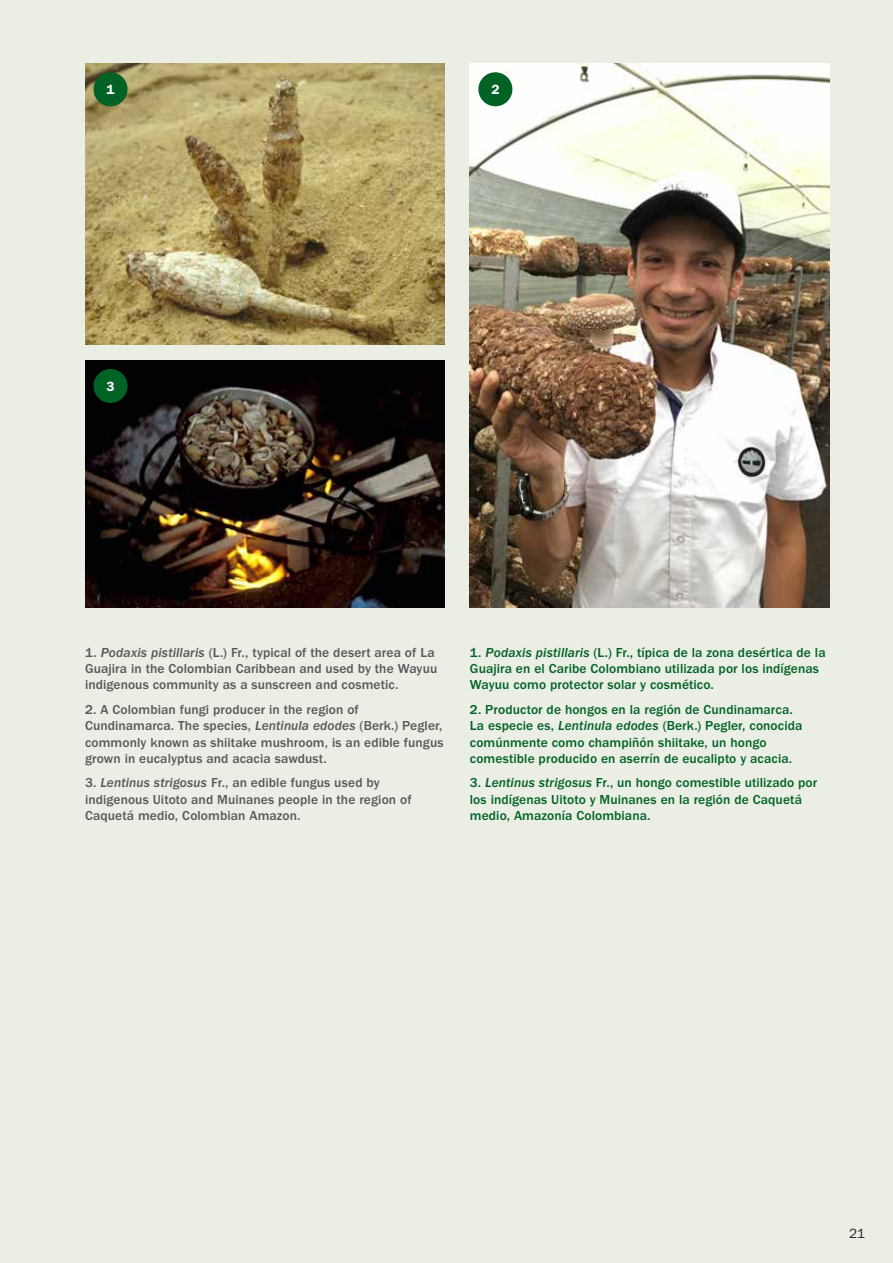
<style>
.page{position:relative;width:893px;height:1263px;background:#ebeee5}
.page>*{position:absolute;margin:0;border:0;box-sizing:border-box;transform-origin:0 0}
.caption_sp_green{font:500 13.5px/16.2px "ITC Franklin Gothic Std";letter-spacing:.005em;color:#016226}
.caption_sp_green-2{font:500 13.5px/16.2px "ITC Franklin Gothic Std";letter-spacing:.005em;color:#57585a}
.caption_en_grey{font:500 13.5px/16.2px "ITC Franklin Gothic Std";letter-spacing:.005em;color:#57585a}
.caption_en_grey-2{font:600 13.5px "ITC Franklin Gothic Std";color:#fff}
.t1{font:13.5px "ITC Franklin Gothic Std";color:#231f20}
.s1{font-family:"ITC Franklin Gothic Std Med It";font-weight:400}
</style>
<div class="page">
<img style="left:85px;top:360px;width:359px;height:248px">
<img style="left:85px;top:64px;width:359px;height:280px">
<img style="left:470px;top:64px;width:359px;height:544px">
<div style="left:94px;top:72px;width:34px;height:34px;background:#016226;border-radius:50%"></div>
<div style="left:94px;top:369px;width:34px;height:34px;background:#016226;border-radius:50%"></div>
<div style="left:478px;top:72px;width:34px;height:34px;background:#016226;border-radius:50%"></div>
<p class="caption_en_grey-2" style="left:107px;top:81px;width:10px">1</p>
<p class="caption_en_grey-2" style="left:491px;top:81px;width:10px">2</p>
<p class="caption_en_grey-2" style="left:107px;top:378px;width:10px">3</p>
<p class="caption_en_grey" style="left:85px;top:645px;width:354px">1. <span class="s1">Podaxis pistillaris</span> (L.) Fr., typical of the desert area of La<br>Guajira in the Colombian Caribbean and used by the Wayuu indigenous community as a sunscreen and cosmetic.</p>
<p class="caption_sp_green-2" style="left:85px;top:702px;width:360px">2. A Colombian fungi producer in the region of Cundinamarca. The species, <span class="s1">Lentinula edodes</span> (Berk.) Pegler, commonly known as shiitake mushroom, is an edible fungus grown in eucalyptus and acacia sawdust.</p>
<p class="caption_sp_green-2" style="left:85px;top:775px;width:328px">3. <span class="s1">Lentinus strigosus</span> Fr., an edible fungus used by indigenous Uitoto and Muinanes people in the region of<br>Caquetá medio, Colombian Amazon.</p>
<p class="caption_sp_green" style="left:470px;top:645px;width:357px">1. <span class="s1">Podaxis pistillaris</span> (L.) Fr., típica de la zona desértica de la<br>Guajira en el Caribe Colombiano utilizada por los indígenas<br>Wayuu como protector solar y cosmético.</p>
<p class="caption_sp_green" style="left:470px;top:702px;width:334px">2. Productor de hongos en la región de Cundinamarca.<br>La especie es, <span class="s1">Lentinula edodes</span> (Berk.) Pegler, conocida comúnmente como champiñón shiitake, un hongo comestible producido en aserrín de eucalipto y acacia.</p>
<p class="caption_sp_green" style="left:470px;top:775px;width:349px">3. <span class="s1">Lentinus strigosus</span> Fr., un hongo comestible utilizado por los indígenas Uitoto y Muinanes en la región de Caquetá medio, Amazonía Colombiana.</p>
<p class="t1" style="left:849px;top:1225px;width:18px">21</p>
</div>
